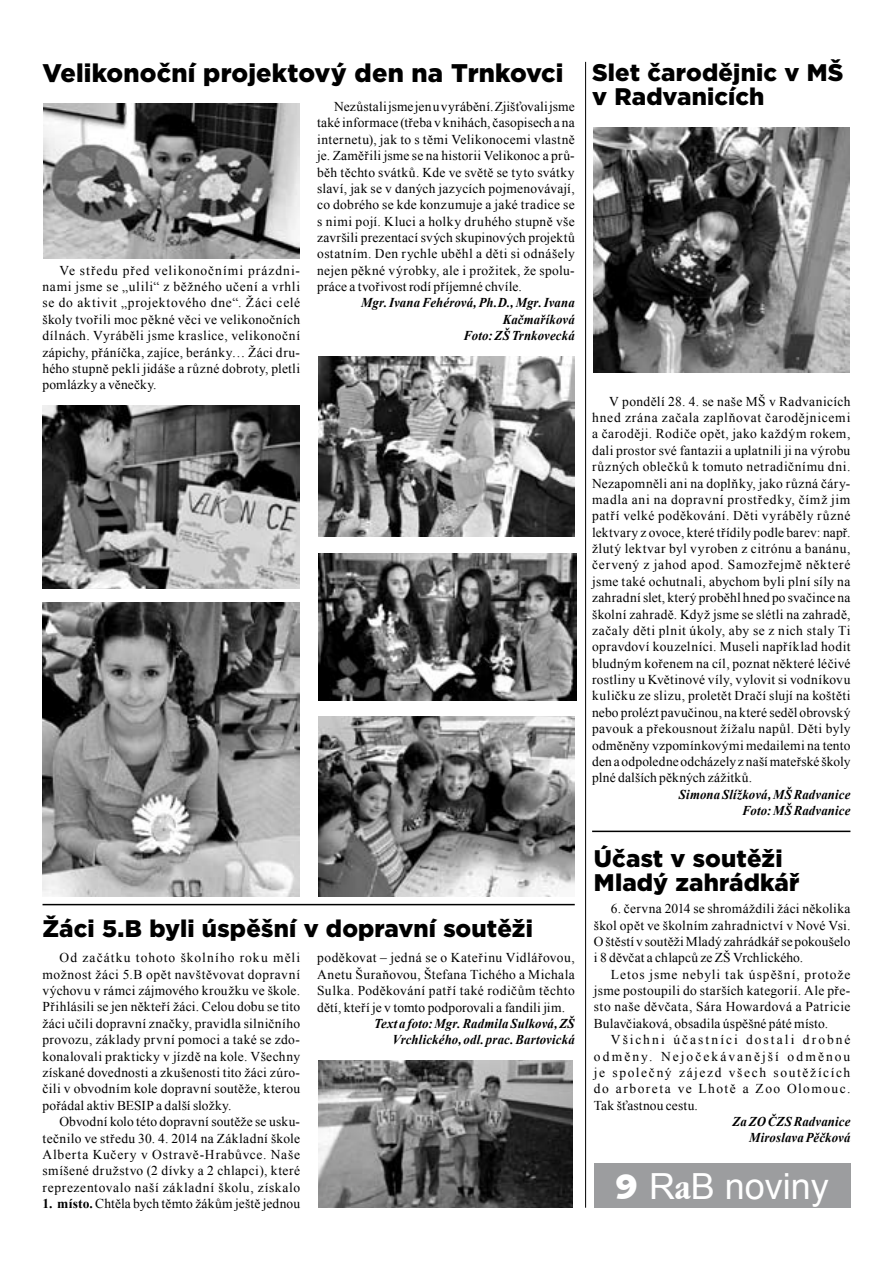
<style>
.page{position:relative;width:893px;height:1263px;background:#fff}
.page>*{position:absolute;margin:0;border:0;box-sizing:border-box;transform-origin:0 0}
.t1{font:36px "Arial";color:#fff}
.t2{font:900 25.5px "Gotham";letter-spacing:.005em;color:#000}
.t3{font:900 24px/24px "Gotham";letter-spacing:.005em;color:#000}
.t4{font:13.5px/16.4px "Times New Roman";letter-spacing:.015em;color:#000;text-align:justify}
.t5{font:italic 700 13.5px/16.4px "Times New Roman";letter-spacing:.01em;color:#000;text-align:right;scale:.95 1}
.s1{font-weight:700}
.s2{font-family:"Humanst 531 Blk BTCE Black"}
.s3{font-family:"Garmd ITC Bk Cn BTCE Bold Condensed"}
</style>
<div class="page">
<div style="left:594px;top:1163px;width:256px;height:45px;background:#9c9d9f"></div>
<hr style="left:585px;top:62px;width:1px;height:1146px;background:#000">
<img style="left:594px;top:127px;width:255px;height:246px">
<img style="left:43px;top:602px;width:256px;height:295px">
<img style="left:44px;top:103px;width:255px;height:155px">
<img style="left:318px;top:717px;width:257px;height:180px">
<img style="left:318px;top:554px;width:258px;height:146px">
<img style="left:318px;top:357px;width:257px;height:180px">
<img style="left:43px;top:405px;width:256px;height:184px">
<img style="left:318px;top:1060px;width:255px;height:148px">
<hr style="left:43px;top:904px;width:532px;height:1px;background:#000">
<hr style="left:592px;top:831px;width:258px;height:1px;background:#000">
<h2 class="t2" style="left:43px;top:56px;width:522px">Velikonoční projektový den na Trnkovci</h2>
<p class="t4" style="left:43px;top:262px;width:259px;text-indent:17px">Ve středu před velikonočními prázdni&shy;nami jsme se „ulili“ z běžného učení a vrhli se do aktivit „projektového dne“. Žáci celé školy tvořili moc pěkné věci ve velikonočních dílnách. Vyráběli jsme kraslice, velikonoční zápichy, přáníčka, zajíce, beránky… Žáci dru&shy;hého stupně pekli jidáše a různé dobroty, pletli pomlázky a věnečky.</p>
<p class="t4" style="left:317px;top:98px;width:259px;text-indent:17px">Nezůstali jsme jen uvyrábění. Zjišťovali jsme také informace (třeba v knihách, časopisech a na internetu), jak to s těmi Velikonocemi vlastně je. Zaměřili jsme se na historii Velikonoc a prů&shy;běh těchto svátků. Kde ve světě se tyto svátky slaví, jak se v daných jazycích pojmenovávají, co dobrého se kde konzumuje a jaké tradice se s nimi pojí. Kluci a holky druhého stupně vše završili prezentací svých skupinových projektů ostatním. Den rychle uběhl a děti si odnášely nejen pěkné výrobky, ale i prožitek, že spolu&shy;práce a tvořivost rodí příjemné chvíle.</p>
<p class="t5" style="left:361px;top:294px;width:226px">Mgr. Ivana Fehérová, Ph.D., Mgr. Ivana<br>Kačmaříková<br>Foto: ZŠ Trnkovecká</p>
<h3 class="t3" style="left:43px;top:916px;width:492px">Žáci 5.B byli úspěšní v dopravní soutěži</h3>
<p class="t4" style="left:43px;top:949px;width:259px;text-indent:17px">Od začátku tohoto školního roku měli možnost žáci 5.B opět navštěvovat dopravní výchovu v rámci zájmového kroužku ve škole.<br>Přihlásili se jen někteří žáci. Celou dobu se tito žáci učili dopravní značky, pravidla silničního provozu, základy první pomoci a také se zdo&shy;konalovali prakticky v jízdě na kole. Všechny získané dovednosti a zkušenosti tito žáci zúro&shy;čili v obvodním kole dopravní soutěže, kterou pořádal aktiv BESIP a další složky.</p>
<p class="t4" style="left:43px;top:1113px;width:259px;text-indent:17px">Obvodní kolo této dopravní soutěže se usku&shy;tečnilo ve středu 30. 4. 2014 na Základní škole Alberta Kučery v Ostravě‑Hrabůvce. Naše smíšené družstvo (2 dívky a 2 chlapci), které reprezentovalo naší základní školu, získalo</p>
<p class="t4" style="left:43px;top:1195px;width:259px"><span class="s1">1. místo.</span> Chtěla bych těmto žákům ještě jednou</p>
<p class="t4" style="left:317px;top:949px;width:259px">poděkovat – jedná se o Kateřinu Vidlářovou, Anetu Šuraňovou, Štefana Tichého a Michala Sulka. Poděkování patří také rodičům těchto dětí, kteří je v tomto podporovali a fandili jim.</p>
<p class="t5" style="left:374px;top:1015px;width:213px">Text a foto: Mgr. Radmila Sulková, ZŠ<br>Vrchlického, odl. prac. Bartovická</p>
<h3 class="t3" style="left:592px;top:60px;width:253px">Slet čarodějnic v MŠ v Radvanicích</h3>
<p class="t4" style="left:592px;top:393px;width:260px;text-indent:17px">V pondělí 28. 4. se naše MŠ v Radvanicích hned zrána začala zaplňovat čarodějnicemi a čaroději. Rodiče opět, jako každým rokem, dali prostor své fantazii a uplatnili ji na výrobu různých oblečků k tomuto netradičnímu dni.<br>Nezapomněli ani na doplňky, jako různá čáry&shy;madla ani na dopravní prostředky, čímž jim patří velké poděkování. Děti vyráběly různé lektvary z ovoce, které třídily podle barev: např. žlutý lektvar byl vyroben z citrónu a banánu, červený z jahod apod. Samozřejmě některé jsme také ochutnali, abychom byli plní síly na zahradní slet, který proběhl hned po svačince na školní zahradě. Když jsme se slétli na zahradě, začaly děti plnit úkoly, aby se z nich staly Ti opravdoví kouzelníci. Museli například hodit bludným kořenem na cíl, poznat některé léčivé rostliny u Květinové víly, vylovit si vodníkovu kuličku ze slizu, proletět Dračí slují na koštěti nebo prolézt pavučinou, na které seděl obrovský pavouk a překousnout žížalu napůl. Děti byly odměněny vzpomínkovými medailemi na tento den a odpoledne odcházely z naší mateřské školy plné dalších pěkných zážitků.</p>
<p class="t5" style="left:679px;top:785px;width:182px">Simona Slížková, MŠ Radvanice<br>Foto: MŠ Radvanice</p>
<h3 class="t3" style="left:594px;top:846px;width:207px">Účast v soutěži<br>Mladý zahrádkář</h3>
<p class="t4" style="left:594px;top:900px;width:258px;text-indent:17px">6. června 2014 se shromáždili žáci několika škol opět ve školním zahradnictví v Nové Vsi.<br>Oštěstí v soutěži Mladý zahrádkář se pokoušelo i 8 děvčat a chlapců ze ZŠ Vrchlického.</p>
<p class="t4" style="left:594px;top:966px;width:258px;text-indent:17px">Letos jsme nebyli tak úspěšní, protože jsme postoupili do starších kategorií. Ale pře&shy;sto naše děvčata, Sára Howardová a Patricie Bulavčiaková, obsadila úspěšné páté místo.</p>
<p class="t4" style="left:594px;top:1031px;width:258px;text-indent:17px">Všichni účastníci dostali drobné odměny. Nejočekávanější odměnou je společný zájezd všech soutěžících do arboreta ve Lhotě a Zoo Olomouc.<br>Tak šťastnou cestu.</p>
<p class="t5" style="left:733px;top:1113px;width:126px">Za ZO ČZS Radvanice<br>Miroslava Pěčková</p>
<h1 class="t1" style="left:615px;top:1163px;width:215px"><span class="s2">9</span> R<span class="s3">a</span>B noviny</h1>
</div>
